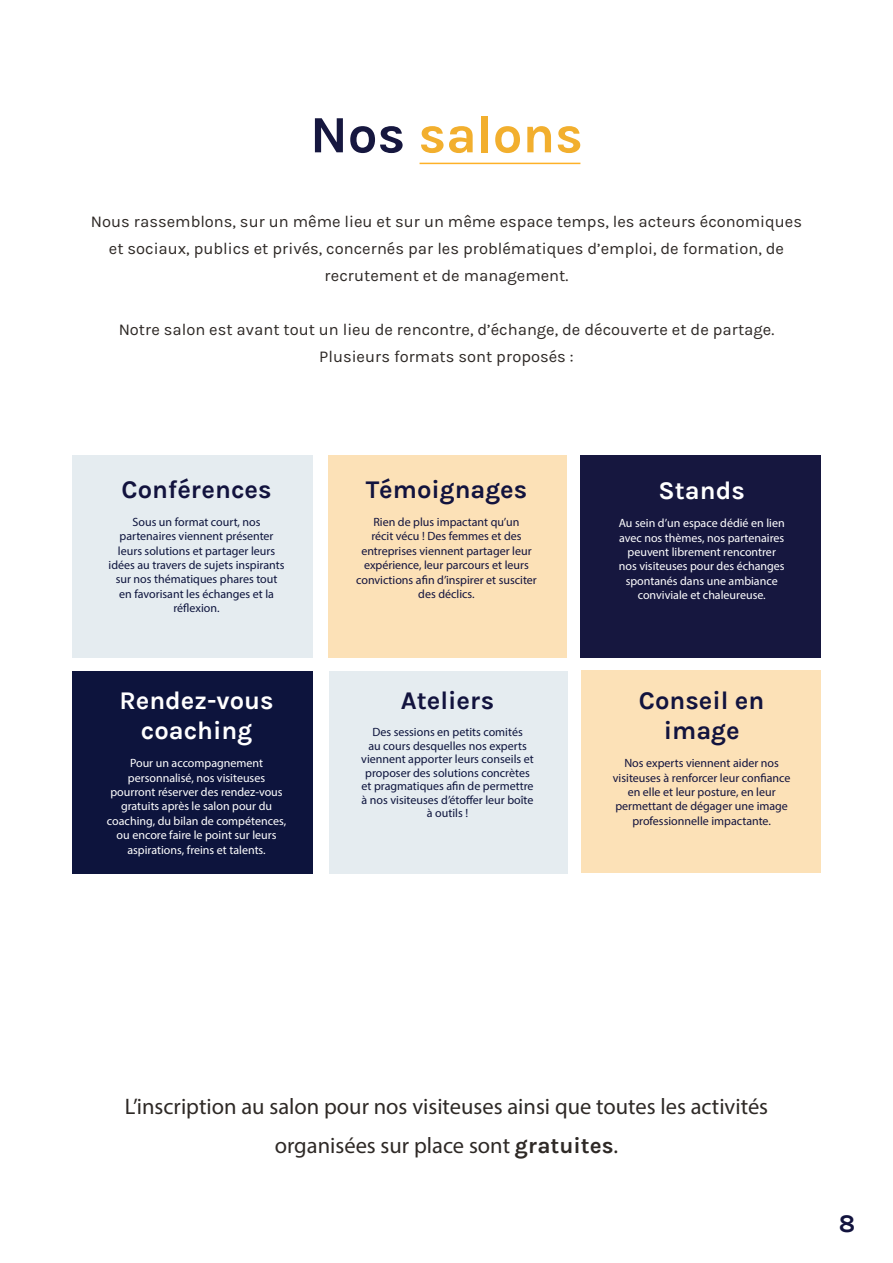
<style>
.page{position:relative;width:893px;height:1263px;background:#fff}
.page>*{position:absolute;margin:0;border:0;box-sizing:border-box;transform-origin:0 0}
.t1{font:700 52.5px "Karla";color:#f2af2e}
.t2{font:700 25.5px/30px "Karla";color:#12133e;text-align:center}
.t3{font:700 25.5px/30px "Karla";color:#fff;text-align:center}
.t4{font:22.5px/39px "Myriad Pro";color:#2e2926;text-align:center}
.t5{font:16.5px/27px "Karla";color:#2e2926;text-align:center}
.t6{font:12px/14.4px "Myriad Pro";color:#0d143d;text-align:center}
.t7{font:12px/14.4px "Myriad Pro";color:#fff;text-align:center}
.t8{font:12px/14.4px "Myriad Pro";color:#12133e;text-align:center}
.s1{color:#16173f}
.s2{font-family:"Karla";font-weight:700}
</style>
<div class="page">
<div style="left:329px;top:455px;width:238px;height:203px;background:#fce1b7"></div>
<div style="left:72px;top:455px;width:241px;height:203px;background:#e5ecf0"></div>
<div style="left:581px;top:670px;width:240px;height:203px;background:#fce1b7"></div>
<div style="left:329px;top:671px;width:238px;height:203px;background:#e5ecf0"></div>
<div style="left:72px;top:671px;width:241px;height:203px;background:#0d143d"></div>
<div style="left:580px;top:455px;width:241px;height:203px;background:#16173f"></div>
<hr style="left:420px;top:163px;width:160px;height:1px;background:#feb127">
<p class="t1" style="left:310px;top:104px;width:274px"><span class="s1">Nos</span> salons</p>
<p class="t5" style="left:91px;top:208px;width:713px">Nous rassemblons, sur un même lieu et sur un même espace temps, les acteurs économiques et sociaux, publics et privés, concernés par les problématiques d’emploi, de formation, de recrutement et de management.</p>
<p class="t5" style="left:119px;top:316px;width:657px">Notre salon est avant tout un lieu de rencontre, d’échange, de découverte et de partage.<br>Plusieurs formats sont proposés :</p>
<p class="t2" style="left:122px;top:474px;width:151px">Conférences</p>
<p class="t6" style="left:109px;top:514px;width:177px">Sous un format court, nos partenaires viennent présenter leurs solutions et partager leurs idées au travers de sujets inspirants sur nos thématiques phares tout en favorisant les échanges et la réflexion.</p>
<p class="t3" style="left:119px;top:686px;width:156px">Rendez-vous coaching</p>
<p class="t7" style="left:107px;top:756px;width:181px">Pour un accompagnement personnalisé, nos visiteuses pourront réserver des rendez-vous gratuits après le salon pour du coaching, du bilan de compétences, ou encore faire le point sur leurs aspirations, freins et talents.</p>
<p class="t2" style="left:366px;top:475px;width:163px">Témoignages</p>
<p class="t8" style="left:356px;top:514px;width:182px">Rien de plus impactant qu’un<br>récit vécu ! Des femmes et des entreprises viennent partager leur expérience, leur parcours et leurs convictions afin d’inspirer et susciter des déclics.</p>
<p class="t2" style="left:401px;top:686px;width:95px">Ateliers</p>
<p class="t6" style="left:361px;top:725px;width:174px;line-height:13.5px">Des sessions en petits comités<br>au cours desquelles nos experts viennent apporter leurs conseils et proposer des solutions concrètes et pragmatiques afin de permettre à nos visiteuses d’étoffer leur boîte à outils !</p>
<p class="t3" style="left:659px;top:476px;width:88px">Stands</p>
<p class="t7" style="left:619px;top:516px;width:167px">Au sein d’un espace dédié en lien avec nos thèmes, nos partenaires peuvent librement rencontrer nos visiteuses pour des échanges spontanés dans une ambiance conviviale et chaleureuse.</p>
<p class="t2" style="left:639px;top:686px;width:127px">Conseil en image</p>
<p class="t8" style="left:613px;top:756px;width:179px">Nos experts viennent aider nos visiteuses à renforcer leur confiance en elle et leur posture, en leur permettant de dégager une image professionnelle impactante.</p>
<p class="t4" style="left:125px;top:1086px;width:645px">L’inscription au salon pour nos visiteuses ainsi que toutes les activités organisées sur place sont <span class="s2">gratuites</span>.</p>
<h2 class="t2" style="left:839px;top:1209px;width:18px">8</h2>
</div>
